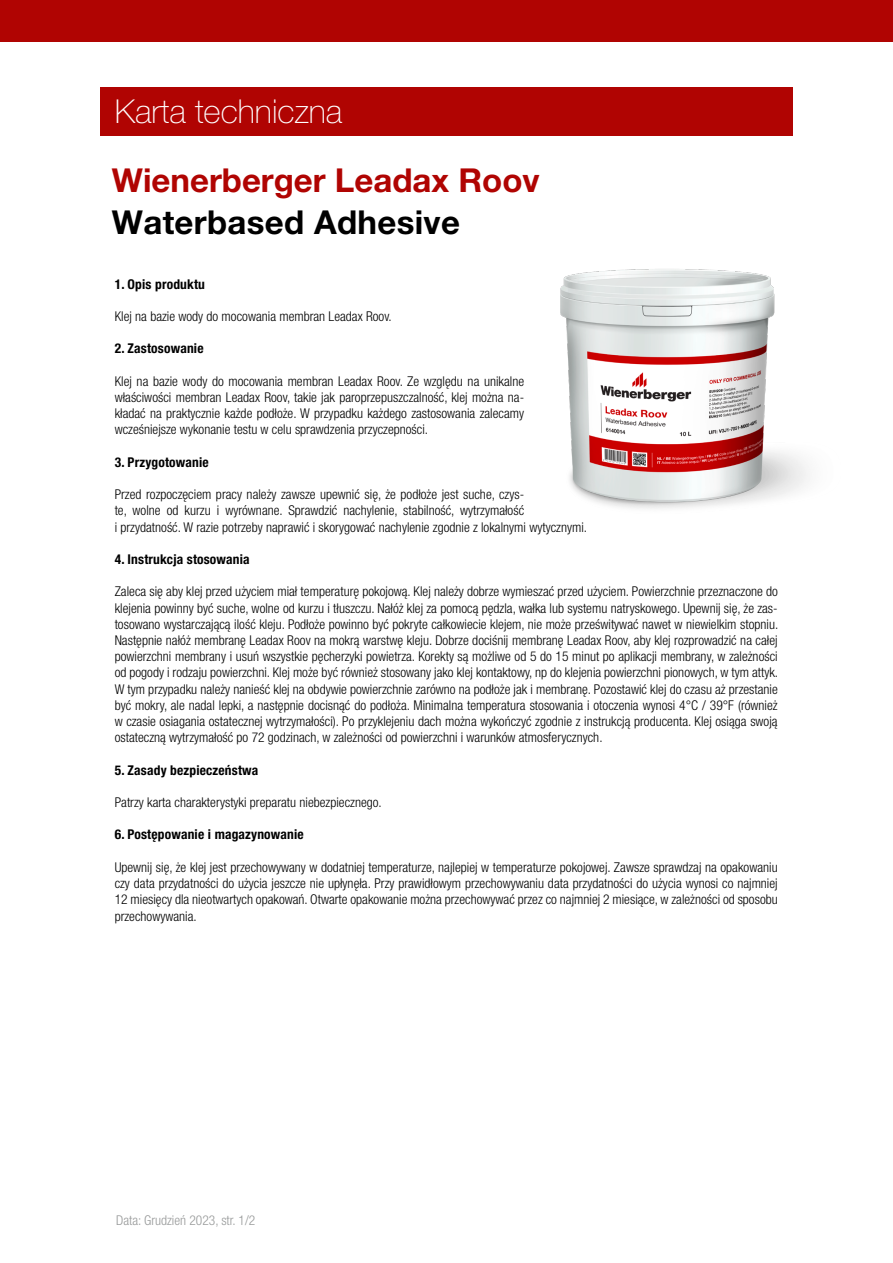
<style>
.page{position:relative;width:893px;height:1263px;background:#fff}
.page>*{position:absolute;margin:0;border:0;box-sizing:border-box;transform-origin:0 0}
.t1{font:700 33px "Helvetica Neue LT Pro";color:#b00402}
.t2{font:700 33px "Helvetica Neue LT Pro";letter-spacing:.01em;color:#000}
.t3{font:100 33px "Helvetica Neue LT Pro";color:#fff}
.t4{font:300 condensed 13.5px/16.2px "Helvetica Neue LT Pro";color:#000;text-align:justify}
.t5{font:700 condensed 13.5px "Helvetica Neue LT Pro";letter-spacing:.01em;color:#000}
.t6{font:300 condensed 13.5px "Helvetica Neue LT Pro";color:#989a9a}
</style>
<div class="page">
<img style="left:560px;top:269px;width:248px;height:240px">
<div style="left:0;top:0;width:893px;height:41px;background:#b00402"></div>
<div style="left:100px;top:87px;width:693px;height:49px;background:#b00402"></div>
<h1 class="t3" style="left:115px;top:92px;width:229px">Karta techniczna</h1>
<h1 class="t1" style="left:112px;top:160px;width:429px">Wienerberger Leadax Roov</h1>
<h1 class="t2" style="left:112px;top:202px;width:350px">Waterbased Adhesive</h1>
<p class="t5" style="left:115px;top:276px;width:92px">1. Opis produktu</p>
<p class="t4" style="left:115px;top:308px;width:279px">Klej na bazie wody do mocowania membran Leadax Roov.</p>
<p class="t5" style="left:115px;top:340px;width:90px">2. Zastosowanie</p>
<p class="t4" style="left:115px;top:373px;width:411px">Klej na bazie wody do mocowania membran Leadax Roov. Ze względu na unikalne właściwości membran Leadax Roov, takie jak paroprzepuszczalność, klej można na&shy;kładać na praktycznie każde podłoże. W przypadku każdego zastosowania zalecamy wcześniejsze wykonanie testu w celu sprawdzenia przyczepności.</p>
<p class="t5" style="left:115px;top:454px;width:96px">3. Przygotowanie</p>
<p class="t4" style="left:115px;top:486px;width:474px;text-align:left">Przed rozpoczęciem pracy należy zawsze upewnić się, że podłoże jest suche, czys-<br>te, wolne od kurzu i wyrównane. Sprawdzić nachylenie, stabilność, wytrzymałość<br>i przydatność. W razie potrzeby naprawić i skorygować nachylenie zgodnie z lokalnymi wytycznymi.</p>
<p class="t5" style="left:115px;top:551px;width:137px">4. Instrukcja stosowania</p>
<p class="t4" style="left:115px;top:583px;width:665px">Zaleca się aby klej przed użyciem miał temperaturę pokojową. Klej należy dobrze wymieszać przed użyciem. Powierzchnie przeznaczone do klejenia powinny być suche, wolne od kurzu i tłuszczu. Nałóż klej za pomocą pędzla, wałka lub systemu natryskowego. Upewnij się, że zas&shy;tosowano wystarczającą ilość kleju. Podłoże powinno być pokryte całkowiecie klejem, nie może prześwitywać nawet w niewielkim stopniu.<br>Następnie nałóż membranę Leadax Roov na mokrą warstwę kleju. Dobrze dociśnij membranę Leadax Roov, aby klej rozprowadzić na całej powierzchni membrany i usuń wszystkie pęcherzyki powietrza. Korekty są możliwe od 5 do 15 minut po aplikacji membrany, w zależności od pogody i rodzaju powierzchni. Klej może być również stosowany jako klej kontaktowy, np do klejenia powierzchni pionowych, w tym attyk.<br>W tym przypadku należy nanieść klej na obdywie powierzchnie zarówno na podłoże jak i membranę. Pozostawić klej do czasu aż przestanie być mokry, ale nadal lepki, a następnie docisnąć do podłoża. Minimalna temperatura stosowania i otoczenia wynosi 4°C / 39°F (również w czasie osiagania ostatecznej wytrzymałości). Po przyklejeniu dach można wykończyć zgodnie z instrukcją producenta. Klej osiąga swoją ostateczną wytrzymałość po 72 godzinach, w zależności od powierzchni i warunków atmosferycznych.</p>
<p class="t5" style="left:115px;top:762px;width:145px">5. Zasady bezpieczeństwa</p>
<p class="t4" style="left:115px;top:794px;width:269px">Patrzy karta charakterystyki preparatu niebezpiecznego.</p>
<p class="t5" style="left:115px;top:826px;width:191px">6. Postępowanie i magazynowanie</p>
<p class="t4" style="left:115px;top:859px;width:665px">Upewnij się, że klej jest przechowywany w dodatniej temperaturze, najlepiej w temperaturze pokojowej. Zawsze sprawdzaj na opakowaniu czy data przydatności do użycia jeszcze nie upłynęła. Przy prawidłowym przechowywaniu data przydatności do użycia wynosi co najmniej 12 miesięcy dla nieotwartych opakowań. Otwarte opakowanie można przechowywać przez co najmniej 2 miesiące, w zależności od sposobu przechowywania.</p>
<p class="t6" style="left:116px;top:1212px;width:141px">Data: Grudzień 2023, str. 1/2</p>
</div>
